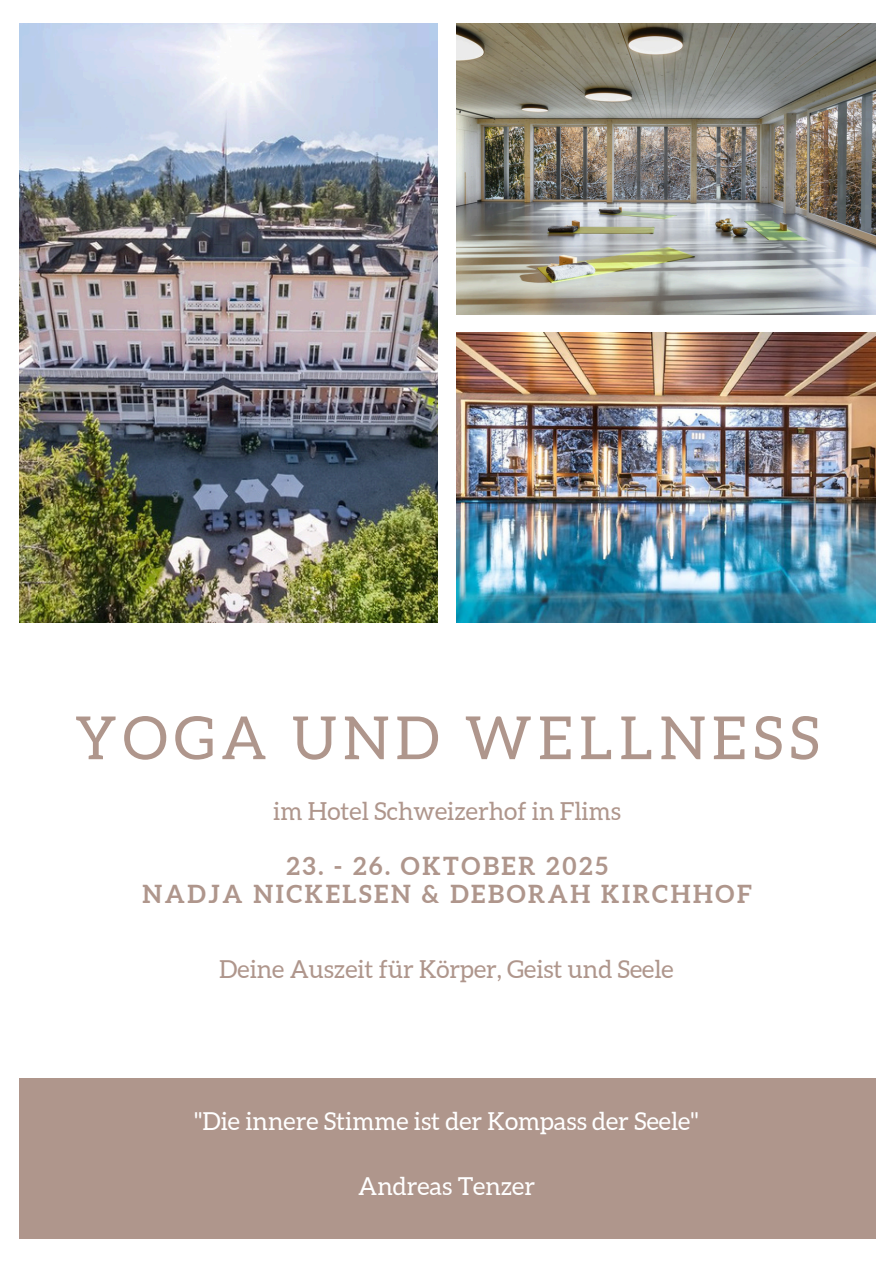
<style>
.page{position:relative;width:894px;height:1264px;background:#fff}
.page>*{position:absolute;margin:0;border:0;box-sizing:border-box;transform-origin:0 0}
.t1{font:59.55px "Aleo";letter-spacing:.105em;color:#af968c}
.t2{font:24.75px "Aleo";color:#af968c}
.t3{font:24.75px "Aleo";color:#fff}
.t4{font:700 24.75px/27.9px "Aleo";letter-spacing:.105em;color:#af968c;text-align:center}
</style>
<div class="page">
<div style="left:19px;top:1078px;width:856px;height:160px;background:#af968c"></div>
<img style="left:457px;top:24px;width:418px;height:290px">
<img style="left:19px;top:24px;width:418px;height:598px">
<img style="left:457px;top:332px;width:418px;height:290px">
<p class="t1" style="left:75px;top:704px;width:745px">YOGA UND WELLNESS</p>
<p class="t2" style="left:273px;top:796px;width:349px">im Hotel Schweizerhof in Flims</p>
<h1 class="t4" style="left:142px;top:852px;width:610px">23. - 26. OKTOBER 2025<br>NADJA NICKELSEN &amp; DEBORAH KIRCHHOF</h1>
<p class="t2" style="left:219px;top:954px;width:456px">Deine Auszeit für Körper, Geist und Seele</p>
<h3 class="t3" style="left:194px;top:1106px;width:505px">"Die innere Stimme ist der Kompass der Seele"</h3>
<h2 class="t3" style="left:358px;top:1172px;width:178px">Andreas Tenzer</h2>
</div>
